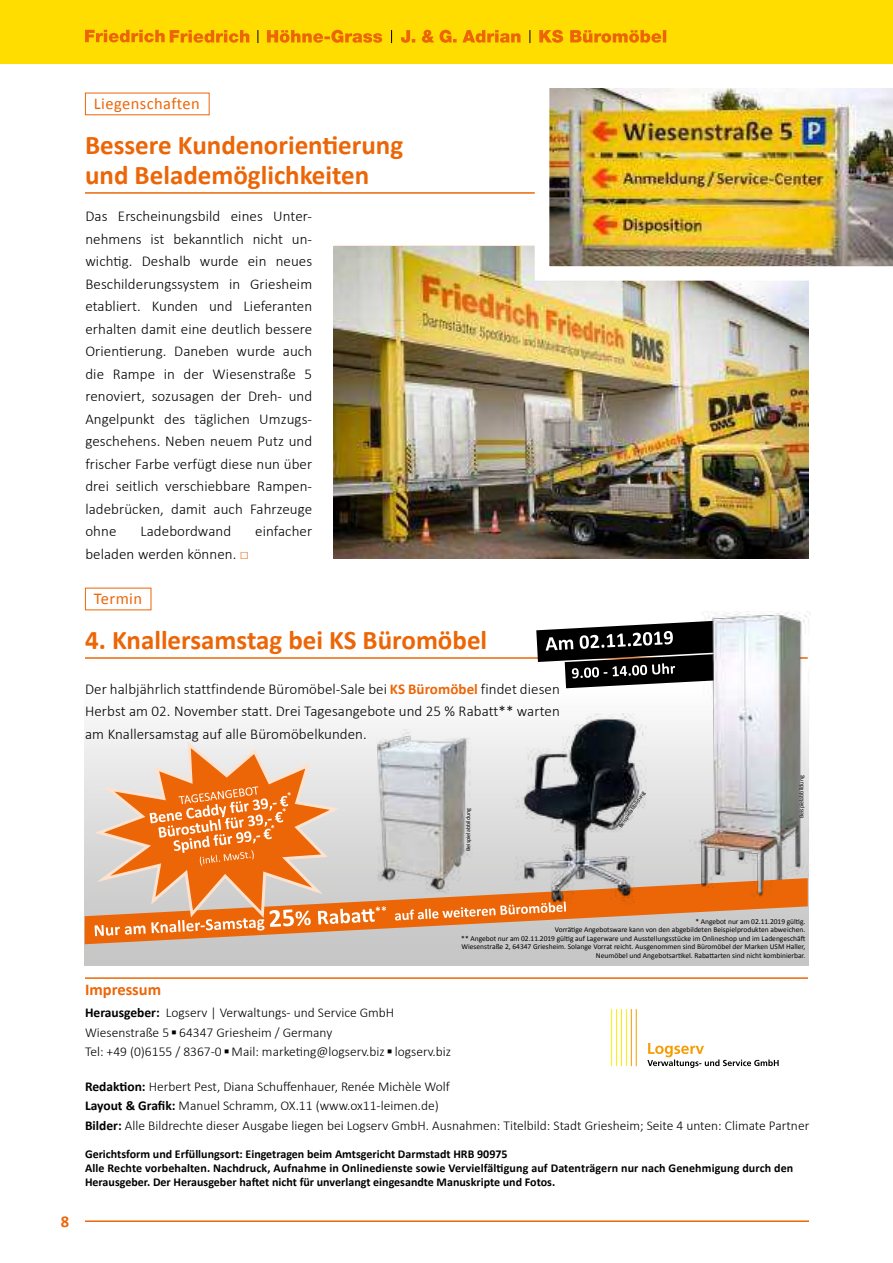
<style>
.page{position:relative;width:893px;height:1263px;background:#fff}
.page>*{position:absolute;margin:0;border:0;box-sizing:border-box;transform-origin:0 0}
.t1{font:700 27px/30px "Calibri";color:#ec6607}
.t2{font:16.5px "Calibri";letter-spacing:.025em;color:#ec6607}
.t3{font:700 16.5px "Calibri";color:#ec6607}
.t4{font:300 15px/22.5px "Calibri";letter-spacing:.005em;color:#000;text-align:justify}
.t5{font:300 13.5px/19.5px "Calibri";color:#000}
.t6{font:700 12px/14.4px "Calibri";color:#000}
.t7{font:7.5px/8.6px "Calibri";color:#000;text-align:right}
.t8{font:6px "Calibri";color:#000}
.s1{color:#ec6607}
.s2{font-weight:700;color:#ec6607}
.s3{font-weight:700}
</style>
<div class="page">
<div style="left:0;top:0;width:893px;height:64px;background:#fd0"></div>
<svg style="left:401px;top:30px;width:120px;height:13px"></svg>
<svg style="left:85px;top:30px;width:164px;height:13px"></svg>
<svg style="left:267px;top:30px;width:115px;height:13px"></svg>
<svg style="left:391px;top:30px;width:1px;height:13px"></svg>
<svg style="left:530px;top:30px;width:1px;height:13px"></svg>
<svg style="left:258px;top:30px;width:1px;height:13px"></svg>
<svg style="left:539px;top:30px;width:127px;height:13px"></svg>
<svg style="left:85px;top:688px;width:723px;height:277px;fill:#f4f4f4"></svg>
<hr style="left:85px;top:1220px;width:724px;height:2px;background:#ec6607">
<img style="left:334px;top:246px;width:475px;height:313px">
<hr style="left:85px;top:977px;width:723px;height:2px;background:#ec6607">
<hr style="left:611px;top:1009px;width:1px;height:57px;background:#ffed00">
<hr style="left:616px;top:1009px;width:1px;height:57px;background:#ffed00">
<hr style="left:621px;top:1009px;width:1px;height:57px;background:#ffed00">
<hr style="left:626px;top:1009px;width:1px;height:57px;background:#ffed00">
<hr style="left:631px;top:1009px;width:1px;height:57px;background:#f59c00">
<hr style="left:636px;top:1009px;width:1px;height:57px;background:#f59c00">
<svg style="left:647px;top:1043px;width:132px;height:25px"></svg>
<hr style="left:85px;top:192px;width:723px;height:2px;background:#ec6607">
<hr style="left:85px;top:657px;width:723px;height:2px;background:#ec6607">
<img style="left:535px;top:88px;width:358px;height:193px">
<img style="left:368px;top:728px;width:108px;height:17px">
<img style="left:774px;top:613px;width:37px;height:283px">
<svg style="left:536px;top:617px;width:242px;height:71px"></svg>
<svg style="left:85px;top:878px;width:723px;height:66px;fill:#cac8c8"></svg>
<img style="left:665px;top:613px;width:109px;height:283px">
<img style="left:504px;top:714px;width:151px;height:204px">
<svg style="left:90px;top:738px;width:254px;height:183px"></svg>
<svg style="left:95px;top:745px;width:471px;height:191px"></svg>
<p class="t2" style="left:94px;top:97px;width:107px">Liegenschaften</p>
<h1 class="t1" style="left:85px;top:129px;width:320px">Bessere Kundenorien琀椀erung und Belademöglichkeiten</h1>
<p class="t4" style="left:85px;top:205px;width:228px">Das Erscheinungsbild eines Unter&shy;nehmens ist bekanntlich nicht un&shy;wich琀椀g. Deshalb wurde ein neues Beschilderungssystem in Griesheim etabliert. Kunden und Lieferanten erhalten damit eine deutlich bessere Orien琀椀erung. Daneben wurde auch die Rampe in der Wiesenstraße 5 renoviert, sozusagen der Dreh- und Angelpunkt des täglichen Umzugs&shy;geschehens. Neben neuem Putz und frischer Farbe verfügt diese nun über drei seitlich verschiebbare Rampen&shy;ladebrücken, damit auch Fahrzeuge ohne</p>
<p class="t4" style="left:140px;top:520px;width:92px">Ladebordwand</p>
<p class="t4" style="left:255px;top:520px;width:59px">einfacher</p>
<p class="t4" style="left:85px;top:542px;width:165px">beladen werden können. <span class="s1">□</span></p>
<p class="t2" style="left:94px;top:592px;width:50px">Termin</p>
<h1 class="t1" style="left:85px;top:627px;width:404px">4. Knallersamstag bei KS Büromöbel</h1>
<p class="t4" style="left:85px;top:677px;width:476px">Der halbjährlich stattfindende Büromöbel-Sale bei <span class="s2">KS Büromöbel</span> findet diesen Herbst am 02. November statt. Drei Tagesangebote und 25 % Rabatt** warten am Knallersamstag auf alle Büromöbelkunden.</p>
<p class="t8" style="left:466px;top:851px;width:45px;rotate:-90deg">Beispielabbildung</p>
<p class="t8" style="left:618px;top:826px;width:45px;rotate:-56deg">Beispielabbildung</p>
<p class="t8" style="left:799px;top:818px;width:45px;rotate:-90deg">Beispielabbildung</p>
<p class="t3" style="left:61px;top:1215px;width:10px">8</p>
<p class="t7" style="left:461px;top:916px;width:346px">* Angebot nur am 02.11.2019 gül琀椀g.<br>Vorrä琀椀ge Angebotsware kann von den abgebildeten Beispielprodukten abweichen.<br>** Angebot nur am 02.11.2019 gül琀椀g auf Lagerware und Ausstellungsstücke im Onlineshop und im Ladengeschä昀琀Wiesenstraße 2, 64347 Griesheim. Solange Vorrat reicht. Ausgenommen sind Büromöbel der Marken USM Haller, Neumöbel und Angebotsar琀椀kel. Raba琀琀arten sind nicht kombinierbar.</p>
<p class="t3" style="left:85px;top:983px;width:78px">Impressum</p>
<p class="t5" style="left:85px;top:1003px;width:368px"><span class="s3">Herausgeber:</span> Logserv | Verwaltungs- und Service GmbH<br>Wiesenstraße 5 64347 Griesheim / Germany<br>Tel: +49 (0)6155 / 8367-0 Mail: marke琀椀ng@logserv.biz logserv.biz</p>
<p class="t5" style="left:85px;top:1076px;width:726px"><span class="s3">Redak琀椀on:</span> Herbert Pest, Diana Schu昀昀enhauer, Renée Michèle Wolf<br><span class="s3">Layout &amp; Gra昀椀k:</span> Manuel Schramm, OX.11 (www.ox11-leimen.de)<br><span class="s3">Bilder:</span> Alle Bildrechte dieser Ausgabe liegen bei Logserv GmbH. Ausnahmen: Titelbild: Stadt Griesheim; Seite 4 unten: Climate Partner</p>
<p class="t6" style="left:85px;top:1146px;width:710px">Gerichtsform und Erfüllungsort: Eingetragen beim Amtsgericht Darmstadt HRB 90975<br>Alle Rechte vorbehalten. Nachdruck, Aufnahme in Onlinedienste sowie Vervielfäl琀椀gung auf Datenträgern nur nach Genehmigung durch den<br>Herausgeber. Der Herausgeber ha昀琀et nicht für unverlangt eingesandte Manuskripte und Fotos.</p>
</div>
